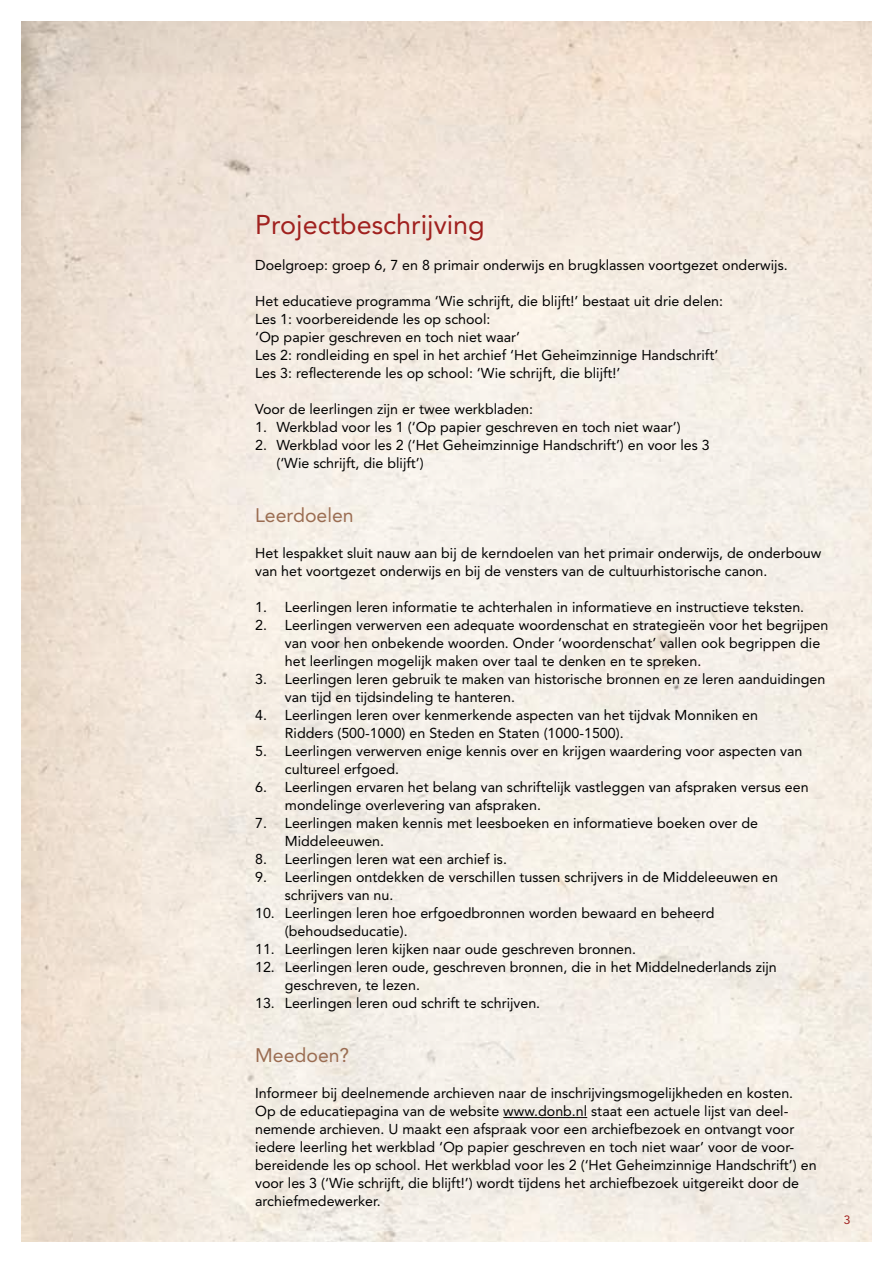
<style>
.page{position:relative;width:893px;height:1263px;background:#fff}
.page>*{position:absolute;margin:0;border:0;box-sizing:border-box;transform-origin:0 0}
.t1{font:27px "Avenir LT Std";color:#a0211f}
.t2{font:19.5px "Avenir LT Std";color:#9b6d52}
.t3{font:14.25px/18px "Avenir LT Std";color:#000}
.t4{font:12px "Avenir LT Std";color:#a0211f}
</style>
<div class="page">
<hr style="left:503px;top:1117px;width:84px;height:1px;background:#000">
<h1 class="t1" style="left:255px;top:209px;width:231px">Projectbeschrijving</h1>
<p class="t3" style="left:255px;top:256px;width:534px">Doelgroep: groep 6, 7 en 8 primair onderwijs en brugklassen voortgezet onderwijs.</p>
<p class="t3" style="left:255px;top:292px;width:469px">Het educatieve programma ‘Wie schrijft, die blijft!’ bestaat uit drie delen:<br>Les 1: voorbereidende les op school:<br>‘Op papier geschreven en toch niet waar’<br>Les 2: rondleiding en spel in het archief ‘Het Geheimzinnige Handschrift’ Les 3: reflecterende les op school: ‘Wie schrijft, die blijft!’</p>
<p class="t3" style="left:255px;top:400px;width:279px">Voor de leerlingen zijn er twee werkbladen:</p>
<p class="t3" style="left:255px;top:418px;width:427px">1. Werkblad voor les 1 (‘Op papier geschreven en toch niet waar’)</p>
<p class="t3" style="left:276px;top:436px;width:435px;text-indent:-21px">2. Werkblad voor les 2 (‘Het Geheimzinnige Handschrift’) en voor les 3 (‘Wie schrijft, die blijft’)</p>
<h2 class="t2" style="left:255px;top:504px;width:100px">Leerdoelen</h2>
<p class="t3" style="left:255px;top:544px;width:568px">Het lespakket sluit nauw aan bij de kerndoelen van het primair onderwijs, de onderbouw van het voortgezet onderwijs en bij de vensters van de cultuurhistorische canon.</p>
<p class="t3" style="left:255px;top:598px;width:551px">1. Leerlingen leren informatie te achterhalen in informatieve en instructieve teksten.</p>
<p class="t3" style="left:285px;top:616px;width:545px;text-indent:-30px">2. Leerlingen verwerven een adequate woordenschat en strategieën voor het begrijpen van voor hen onbekende woorden. Onder ‘woordenschat’ vallen ook begrippen die het leerlingen mogelijk maken over taal te denken en te spreken.</p>
<p class="t3" style="left:285px;top:670px;width:542px;text-indent:-30px">3. Leerlingen leren gebruik te maken van historische bronnen en ze leren aanduidingen van tijd en tijdsindeling te hanteren.</p>
<p class="t3" style="left:285px;top:706px;width:475px;text-indent:-30px">4. Leerlingen leren over kenmerkende aspecten van het tijdvak Monniken en<br>Ridders (500-1000) en Steden en Staten (1000-1500).</p>
<p class="t3" style="left:285px;top:742px;width:519px;text-indent:-30px">5. Leerlingen verwerven enige kennis over en krijgen waardering voor aspecten van cultureel erfgoed.</p>
<p class="t3" style="left:285px;top:778px;width:525px;text-indent:-30px">6. Leerlingen ervaren het belang van schriftelijk vastleggen van afspraken versus een mondelinge overlevering van afspraken.</p>
<p class="t3" style="left:285px;top:814px;width:475px;text-indent:-30px">7. Leerlingen maken kennis met leesboeken en informatieve boeken over de<br>Middeleeuwen.</p>
<p class="t3" style="left:255px;top:850px;width:253px">8. Leerlingen leren wat een archief is.</p>
<p class="t3" style="left:285px;top:868px;width:495px;text-indent:-30px">9. Leerlingen ontdekken de verschillen tussen schrijvers in de Middeleeuwen en schrijvers van nu.</p>
<p class="t3" style="left:285px;top:904px;width:431px;text-indent:-30px">10. Leerlingen leren hoe erfgoedbronnen worden bewaard en beheerd (behoudseducatie).</p>
<p class="t3" style="left:255px;top:940px;width:382px">11. Leerlingen leren kijken naar oude geschreven bronnen.</p>
<p class="t3" style="left:285px;top:958px;width:493px;text-indent:-30px">12. Leerlingen leren oude, geschreven bronnen, die in het Middelnederlands zijn geschreven, te lezen.</p>
<p class="t3" style="left:255px;top:994px;width:287px">13. Leerlingen leren oud schrift te schrijven.</p>
<h2 class="t2" style="left:255px;top:1044px;width:95px">Meedoen?</h2>
<p class="t3" style="left:255px;top:1084px;width:563px">Informeer bij deelnemende archieven naar de inschrijvingsmogelijkheden en kosten.<br>Op de educatiepagina van de website www.donb.nl staat een actuele lijst van deel&shy;nemende archieven. U maakt een afspraak voor een archiefbezoek en ontvangt voor iedere leerling het werkblad ‘Op papier geschreven en toch niet waar’ voor de voor&shy;bereidende les op school. Het werkblad voor les 2 (‘Het Geheimzinnige Handschrift’) en voor les 3 (‘Wie schrijft, die blijft!’) wordt tijdens het archiefbezoek uitgereikt door de archiefmedewerker.</p>
<p class="t4" style="left:844px;top:1213px;width:8px">3</p>
</div>
